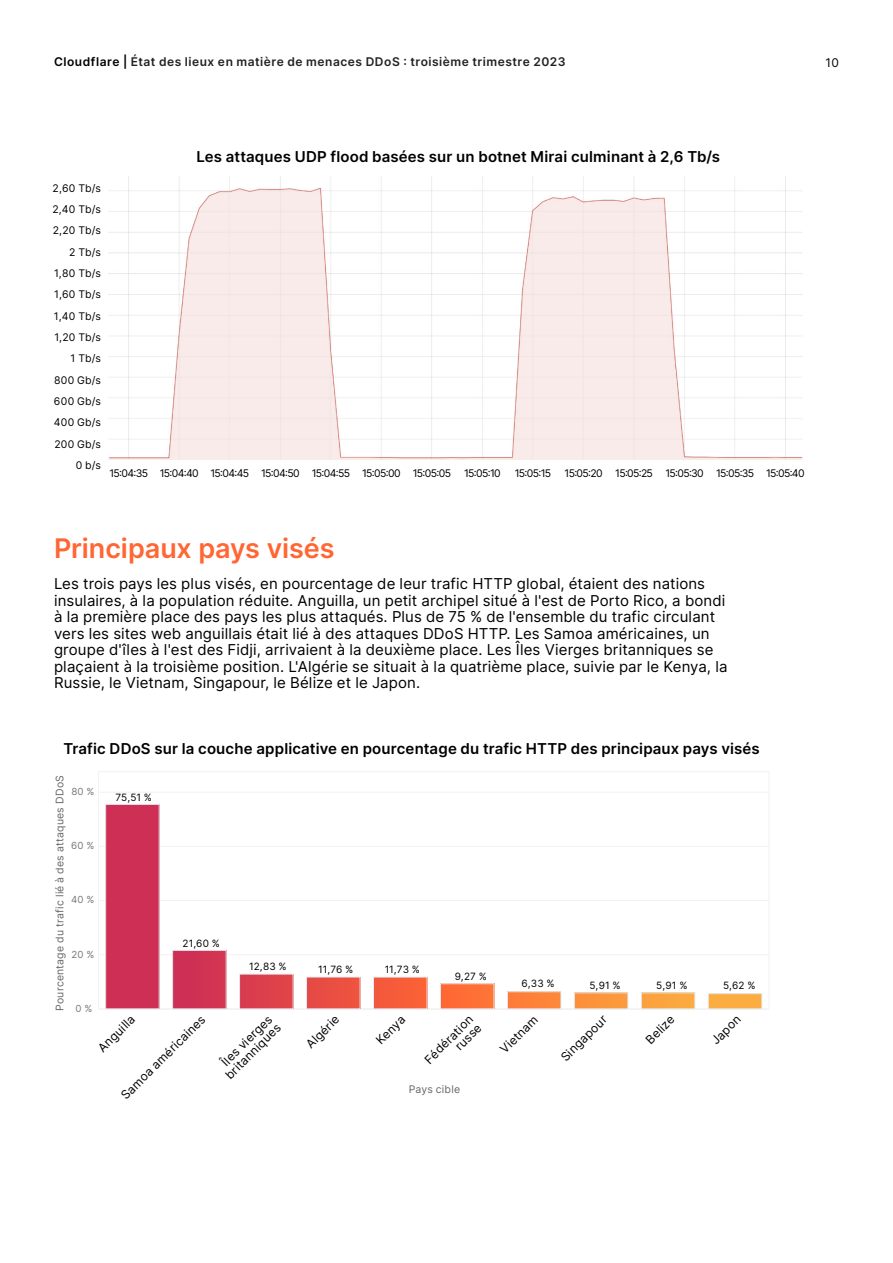
<style>
.page{position:relative;width:893px;height:1263px;background:#fff}
.page>*{position:absolute;margin:0;border:0;box-sizing:border-box;transform-origin:0 0}
.Subhead1_Orange{font:600 27px "Inter";letter-spacing:-.005em;color:#f63}
.Copy{font:15px/16.5px "Inter";letter-spacing:.01em;color:#000}
.Copy-2{font:600 15px "Inter";letter-spacing:.01em;color:#000}
.Copy-3{font:12px/12px "Inter";color:#000;text-align:center}
.t1{font:600 12px "Inter";letter-spacing:.045em;color:#222}
.Copy-4{font:10.5px "Inter";letter-spacing:-.06em;color:#000}
.Copy-5{font:10.5px "Inter";letter-spacing:.025em;color:#666}
.Copy-6{font:10.05px "Inter";letter-spacing:.01em;color:#000}
.Copy-7{font:9.75px "Inter";letter-spacing:.025em;color:#73787a}
.s1{color:#000}
</style>
<div class="page">
<img style="left:108px;top:177px;width:695px;height:283px">
<hr style="left:99px;top:954px;width:669px;height:1px;background:#f2f2f2">
<hr style="left:99px;top:900px;width:669px;height:1px;background:#f2f2f2">
<hr style="left:99px;top:846px;width:669px;height:1px;background:#f2f2f2">
<hr style="left:99px;top:792px;width:669px;height:1px;background:#f2f2f2">
<hr style="left:99px;top:1008px;width:669px;height:1px;background:#f2f2f2">
<hr style="left:98px;top:1009px;width:671px;height:1px;background:#f2f2f2">
<hr style="left:98px;top:771px;width:671px;height:1px;background:#f2f2f2">
<hr style="left:98px;top:772px;width:1px;height:237px;background:#f2f2f2">
<hr style="left:768px;top:772px;width:1px;height:237px;background:#f2f2f2">
<div style="left:106px;top:804px;width:53px;height:205px;background:#ce3055"></div>
<div style="left:105px;top:804px;width:54px;height:205px;border:1px solid #e6edf5"></div>
<div style="left:173px;top:950px;width:53px;height:59px;background:#cf3154"></div>
<div style="left:172px;top:950px;width:54px;height:59px;border:1px solid #e6edf5"></div>
<div style="left:240px;top:974px;width:53px;height:35px;background:#dd404b"></div>
<div style="left:307px;top:977px;width:53px;height:32px;background:#ea4e42"></div>
<div style="left:373px;top:977px;width:54px;height:32px;background:#f75d39"></div>
<div style="left:440px;top:984px;width:54px;height:25px;background:#ff6e35"></div>
<div style="left:440px;top:983px;width:54px;height:26px;border:1px solid #e6edf5"></div>
<div style="left:507px;top:992px;width:54px;height:17px;background:#fd8238"></div>
<div style="left:507px;top:991px;width:54px;height:18px;border:1px solid #e6edf5"></div>
<div style="left:574px;top:993px;width:54px;height:16px;background:#fc953c"></div>
<div style="left:641px;top:993px;width:54px;height:16px;background:#fba53f"></div>
<div style="left:708px;top:994px;width:54px;height:15px;background:#fbad41"></div>
<div style="left:708px;top:993px;width:54px;height:16px;border:1px solid #e6edf5"></div>
<p class="t1" style="left:54px;top:53px;width:513px"><span class="s1">Cloudflare |</span> État des lieux en matière de menaces DDoS : troisième trimestre 2023</p>
<p class="Copy-3" style="left:825px;top:56px;width:15px">10</p>
<p class="Copy-4" style="left:53px;top:180px;width:50px">2,60 Tb/s</p>
<p class="Copy-4" style="left:52px;top:202px;width:50px">2,40 Tb/s</p>
<p class="Copy-4" style="left:53px;top:223px;width:50px">2,20 Tb/s</p>
<p class="Copy-4" style="left:69px;top:244px;width:33px">2 Tb/s</p>
<p class="Copy-4" style="left:54px;top:266px;width:48px">1,80 Tb/s</p>
<p class="Copy-4" style="left:54px;top:287px;width:48px">1,60 Tb/s</p>
<p class="Copy-4" style="left:54px;top:308px;width:49px">1,40 Tb/s</p>
<p class="Copy-4" style="left:54px;top:330px;width:48px">1,20 Tb/s</p>
<p class="Copy-4" style="left:71px;top:351px;width:32px">1 Tb/s</p>
<p class="Copy-4" style="left:54px;top:372px;width:48px">800 Gb/s</p>
<p class="Copy-4" style="left:54px;top:394px;width:49px">600 Gb/s</p>
<p class="Copy-4" style="left:54px;top:415px;width:49px">400 Gb/s</p>
<p class="Copy-4" style="left:54px;top:436px;width:48px">200 Gb/s</p>
<p class="Copy-4" style="left:76px;top:458px;width:27px">0 b/s</p>
<p class="Copy-2" style="left:196px;top:145px;width:525px">Les attaques UDP flood basées sur un botnet Mirai culminant à 2,6 Tb/s</p>
<p class="Copy-4" style="left:109px;top:465px;width:40px">15:04:35</p>
<p class="Copy-4" style="left:160px;top:465px;width:40px">15:04:40</p>
<p class="Copy-4" style="left:210px;top:465px;width:40px">15:04:45</p>
<p class="Copy-4" style="left:261px;top:465px;width:40px">15:04:50</p>
<p class="Copy-4" style="left:312px;top:465px;width:40px">15:04:55</p>
<p class="Copy-4" style="left:362px;top:465px;width:40px">15:05:00</p>
<p class="Copy-4" style="left:413px;top:465px;width:40px">15:05:05</p>
<p class="Copy-4" style="left:464px;top:465px;width:38px">15:05:10</p>
<p class="Copy-4" style="left:515px;top:465px;width:38px">15:05:15</p>
<p class="Copy-4" style="left:565px;top:465px;width:39px">15:05:20</p>
<p class="Copy-4" style="left:615px;top:465px;width:39px">15:05:25</p>
<p class="Copy-4" style="left:665px;top:465px;width:40px">15:05:30</p>
<p class="Copy-4" style="left:716px;top:465px;width:40px">15:05:35</p>
<p class="Copy-4" style="left:766px;top:465px;width:40px">15:05:40</p>
<p class="Subhead1_Orange" style="left:54px;top:528px;width:282px">Principaux pays visés</p>
<p class="Copy" style="left:54px;top:575px;width:675px">Les trois pays les plus visés, en pourcentage de leur trafic HTTP global, étaient des nations insulaires, à la population réduite. Anguilla, un petit archipel situé à l'est de Porto Rico, a bondi à la première place des pays les plus attaqués. Plus de 75 % de l'ensemble du trafic circulant vers les sites web anguillais était lié à des attaques DDoS HTTP. Les Samoa américaines, un groupe d'îles à l'est des Fidji, arrivaient à la deuxième place. Les Îles Vierges britanniques se plaçaient à la troisième position. L'Algérie se situait à la quatrième place, suivie par le Kenya, la Russie, le Vietnam, Singapour, le Bélize et le Japon.</p>
<p class="Copy-2" style="left:64px;top:738px;width:698px">Trafic DDoS sur la couche applicative en pourcentage du trafic HTTP des principaux pays visés</p>
<p class="Copy-5" style="left:52px;top:1011px;width:237px;rotate:-90deg">Pourcentage du trafic lié à des attaques DDoS</p>
<p class="Copy-7" style="left:71px;top:784px;width:25px">80 %</p>
<p class="Copy-7" style="left:71px;top:838px;width:25px">60 %</p>
<p class="Copy-7" style="left:71px;top:893px;width:25px">40 %</p>
<p class="Copy-7" style="left:72px;top:947px;width:24px">20 %</p>
<p class="Copy-7" style="left:76px;top:1001px;width:18px">0 %</p>
<p class="Copy-6" style="left:115px;top:789px;width:38px">75,51 %</p>
<p class="Copy-6" style="left:182px;top:935px;width:39px">21,60 %</p>
<p class="Copy-6" style="left:249px;top:959px;width:39px">12,83 %</p>
<p class="Copy-6" style="left:318px;top:962px;width:37px">11,76 %</p>
<p class="Copy-6" style="left:385px;top:962px;width:37px">11,73 %</p>
<p class="Copy-6" style="left:455px;top:968px;width:34px">9,27 %</p>
<p class="Copy-6" style="left:521px;top:976px;width:35px">6,33 %</p>
<p class="Copy-6" style="left:589px;top:978px;width:33px">5,91 %</p>
<p class="Copy-6" style="left:656px;top:978px;width:33px">5,91 %</p>
<p class="Copy-6" style="left:723px;top:978px;width:34px">5,62 %</p>
<p class="Copy-3" style="left:119px;top:1093px;width:115px;rotate:-45deg">Samoa américaines</p>
<p class="Copy-3" style="left:214px;top:1064px;width:74px;rotate:-45deg">Îles vierges britanniques</p>
<p class="Copy-3" style="left:304px;top:1042px;width:42px;rotate:-45deg">Algérie</p>
<p class="Copy-3" style="left:374px;top:1038px;width:37px;rotate:-45deg">Kenya</p>
<p class="Copy-3" style="left:422px;top:1057px;width:64px;text-align:right;rotate:-45deg">Fédération russe</p>
<p class="Copy-3" style="left:498px;top:1046px;width:49px;rotate:-45deg">Vietnam</p>
<p class="Copy-3" style="left:558px;top:1055px;width:61px;rotate:-45deg">Singapour</p>
<p class="Copy-3" style="left:643px;top:1037px;width:36px;rotate:-45deg">Belize</p>
<p class="Copy-3" style="left:709px;top:1038px;width:37px;rotate:-45deg">Japon</p>
<p class="Copy-3" style="left:95px;top:1045px;width:48px;rotate:-45deg">Anguilla</p>
<p class="Copy-5" style="left:409px;top:1081px;width:53px">Pays cible</p>
</div>
